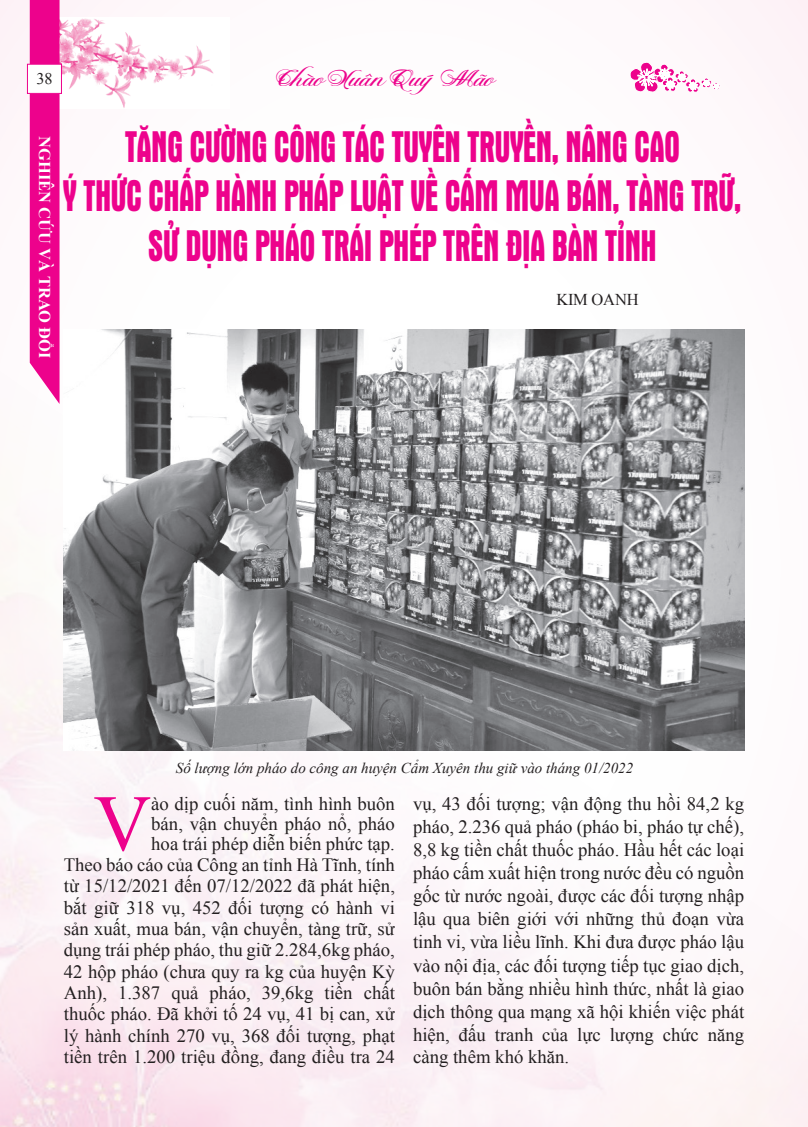
<style>
.page{position:relative;width:808px;height:1127px;background:#fff}
.page>*{position:absolute;margin:0;border:0;box-sizing:border-box;transform-origin:0 0}
.t1{font:79.95px "Times New Roman";color:#ed028c}
.t2{font:45px/49.5px "UTM Aurora";letter-spacing:-.02em;color:#ed028c;text-align:center;scale:.78 1}
.t3{font:italic 25.5px "UTM Novido";color:#ed028c;scale:1.19 1}
.t4{font:18.75px/21.1px "Times New Roman";color:#231f20;text-align:right}
.t5{font:700 16.5px "Times New Roman";color:#fff}
.t6{font:16.5px "Times New Roman";letter-spacing:-.015em;color:#231f20}
.t7{font:16.2px "Times New Roman";color:#231f20}
.t8{font:italic 15px "Times New Roman";color:#231f20}
</style>
<div class="page">
<img style="left:0;top:0;width:808px;height:1127px">
<img style="left:60px;top:17px;width:170px;height:91px">
<div style="left:30px;top:0;width:30px;height:404px;background:#ed028c"></div>
<div style="left:27px;top:64px;width:34px;height:29px;background:#fff"></div>
<div style="left:27px;top:64px;width:35px;height:30px;border:1px solid #ed028c"></div>
<svg style="left:630px;top:62px;width:90px;height:30px"></svg>
<img style="left:64px;top:330px;width:681px;height:420px">
<p class="t7" style="left:36px;top:68px;width:18px">38</p>
<h3 class="t3" style="left:278px;top:60px;width:182px">Chào Xuân QuýMão</h3>
<p class="t5" style="left:56px;top:136px;width:224px;rotate:90deg">NGHIÊN CỨU VÀ TRAO ĐỔI</p>
<h2 class="t2" style="left:63px;top:119px;width:871px">TĂNG CƯỜNG CÔNG TÁC TUYÊN TRUYỀN, NÂNG CAO<br>Ý THỨC CHẤP HÀNH PHÁP LUẬT VỀ CẤM MUA BÁN, TÀNG TRỮ,<br>SỬ DỤNG PHÁO TRÁI PHÉP TRÊN ĐỊA BÀN TỈNH</h2>
<p class="t6" style="left:556px;top:288px;width:84px">KIM OANH</p>
<p class="t8" style="left:176px;top:758px;width:459px">Số lượng lớn pháo do công an huyện Cẩm Xuyên thu giữ vào tháng 01/2022</p>
<p class="t4" style="left:64px;top:792px;width:333px">ào dịp cuối năm, tình hình buôn<br>bán, vận chuyển pháo nổ, pháo<br>hoa trái phép diễn biến phức tạp.<br>Theo báo cáo của Công an tỉnh Hà Tĩnh, tính từ 15/12/2021 đến 07/12/2022 đã phát hiện, bắt giữ 318 vụ, 452 đối tượng có hành vi sản xuất, mua bán, vận chuyển, tàng trữ, sử dụng trái phép pháo, thu giữ 2.284,6kg pháo, 42 hộp pháo (chưa quy ra kg của huyện Kỳ Anh), 1.387 quả pháo, 39,6kg tiền chất thuốc pháo. Đã khởi tố 24 vụ, 41 bị can, xử lý hành chính 270 vụ, 368 đối tượng, phạt tiền trên 1.200 triệu đồng, đang điều tra 24</p>
<p class="t4" style="left:413px;top:791px;width:333px;line-height:23.1px;text-align:justify">vụ, 43 đối tượng; vận động thu hồi 84,2 kg pháo, 2.236 quả pháo (pháo bi, pháo tự chế), 8,8 kg tiền chất thuốc pháo. Hầu hết các loại pháo cấm xuất hiện trong nước đều có nguồn gốc từ nước ngoài, được các đối tượng nhập lậu qua biên giới với những thủ đoạn vừa tinh vi, vừa liều lĩnh. Khi đưa được pháo lậu vào nội địa, các đối tượng tiếp tục giao dịch, buôn bán bằng nhiều hình thức, nhất là giao dịch thông qua mạng xã hội khiến việc phát hiện, đấu tranh của lực lượng chức năng càng thêm khó khăn.</p>
<h1 class="t1" style="left:94px;top:769px;width:59px">V</h1>
</div>
